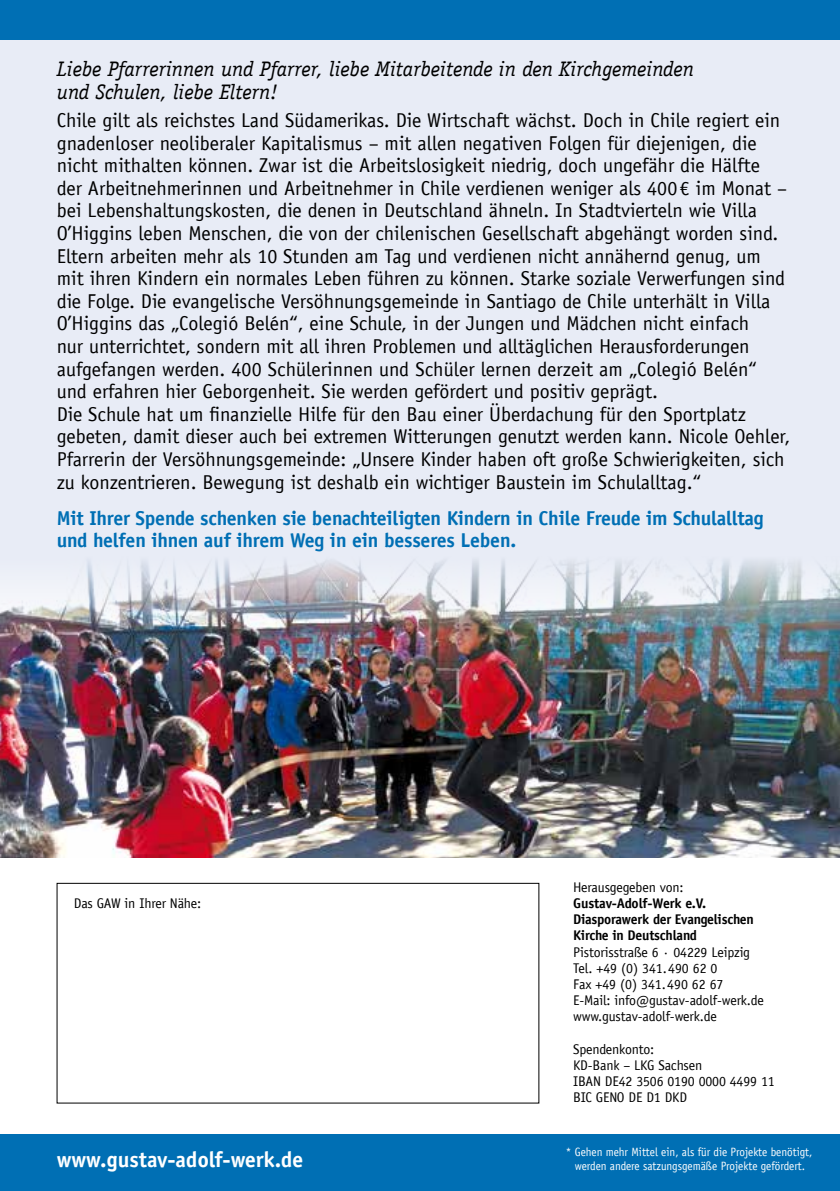
<style>
.page{position:relative;width:840px;height:1191px;background:#fff}
.page>*{position:absolute;margin:0;border:0;box-sizing:border-box;transform-origin:0 0}
.t1{font:700 22px "Officina San ITC";color:#fff}
.t2{font:italic 21px/22.6px "Officina Serif LT";color:#000}
.t3{font:20px/22.6px "Officina Sans LT";color:#000}
.t4{font:700 20px/22px "Officina Sans LT";letter-spacing:-.01em;color:#006fb4}
.t5{font:14px/16.2px "Officina Sans LT";letter-spacing:-.01em;color:#000}
.t6{font:700 14px/16.2px "Officina Sans LT";letter-spacing:-.015em;color:#000}
.t7{font:12px/14px "Officina Sans LT";color:#fff;text-align:center;scale:.93 1}
</style>
<div class="page">
<hr style="left:839px;top:1134px;width:1px;height:57px;background:#006fb4">
<div style="left:0;top:1134px;width:839px;height:57px;background:#006fb4"></div>
<div style="left:0;top:0;width:839px;height:857px;background:#e8ecf6"></div>
<div style="left:0;top:0;width:839px;height:40px;background:#006fb4"></div>
<div style="left:57px;top:883px;width:482px;height:220px;border:1px solid #000"></div>
<img style="left:0;top:560px;width:839px;height:297px">
<p class="t2" style="left:57px;top:58px;width:638px">Liebe Pfarrerinnen und Pfarrer, liebe Mitarbeitende in den Kirchgemeinden und Schulen, liebe Eltern!</p>
<p class="t3" style="left:57px;top:109px;width:734px">Chile gilt als reichstes Land Südamerikas. Die Wirtschaft wächst. Doch in Chile regiert ein gnadenloser neoliberaler Kapitalismus – mit allen negativen Folgen für diejenigen, die nicht mithalten können. Zwar ist die Arbeitslosigkeit niedrig, doch ungefähr die Hälfte<br>der Arbeitnehmerinnen und Arbeitnehmer in Chile verdienen weniger als 400 € im Monat – bei Lebenshaltungskosten, die denen in Deutschland ähneln. In Stadtvierteln wie Villa O’Higgins leben Menschen, die von der chilenischen Gesellschaft abgehängt worden sind.<br>Eltern arbeiten mehr als 10 Stunden am Tag und verdienen nicht annähernd genug, um mit ihren Kindern ein normales Leben führen zu können. Starke soziale Verwerfungen sind die Folge. Die evangelische Versöhnungsgemeinde in Santiago de Chile unterhält in Villa O’Higgins das „Colegió Belén“, eine Schule, in der Jungen und Mädchen nicht einfach<br>nur unterrichtet, sondern mit all ihren Problemen und alltäglichen Herausforderungen aufgefangen werden. 400 Schülerinnen und Schüler lernen derzeit am „Colegió Belén“ und erfahren hier Geborgenheit. Sie werden gefördert und positiv geprägt.<br>Die Schule hat um finanzielle Hilfe für den Bau einer Überdachung für den Sportplatz gebeten, damit dieser auch bei extremen Witterungen genutzt werden kann. Nicole Oehler, Pfarrerin der Versöhnungsgemeinde: „Unsere Kinder haben oft große Schwierigkeiten, sich zu konzentrieren. Bewegung ist deshalb ein wichtiger Baustein im Schulalltag.“</p>
<p class="t4" style="left:57px;top:507px;width:708px">Mit Ihrer Spende schenken sie benachteiligten Kindern in Chile Freude im Schulalltag und helfen ihnen auf ihrem Weg in ein besseres Leben.</p>
<p class="t5" style="left:74px;top:895px;width:129px">Das GAW in Ihrer Nähe:</p>
<p class="t1" style="left:57px;top:1146px;width:248px">www.gustav-adolf-werk.de</p>
<p class="t5" style="left:573px;top:879px;width:112px">Herausgegeben von:</p>
<p class="t6" style="left:573px;top:895px;width:182px">Gustav-Adolf-Werk e.V.<br>Diasporawerk der Evangelischen<br>Kirche in Deutschland</p>
<p class="t5" style="left:573px;top:943px;width:192px">Pistorisstraße 6 · 04229 Leipzig<br>Tel. +49 (0) 341.490 62 0<br>Fax +49 (0) 341.490 62 67<br>E-Mail: info@gustav-adolf-werk.de www.gustav-adolf-werk.de</p>
<p class="t5" style="left:573px;top:1041px;width:203px">Spendenkonto:<br>KD-Bank – LKG Sachsen<br>IBAN DE42 3506 0190 0000 4499 11<br>BIC GENO DE D1 DKD</p>
<p class="t7" style="left:565px;top:1145px;width:266px">* Gehen mehr Mittel ein, als für die Projekte benötigt, werden andere satzungsgemäße Projekte gefördert.</p>
</div>
